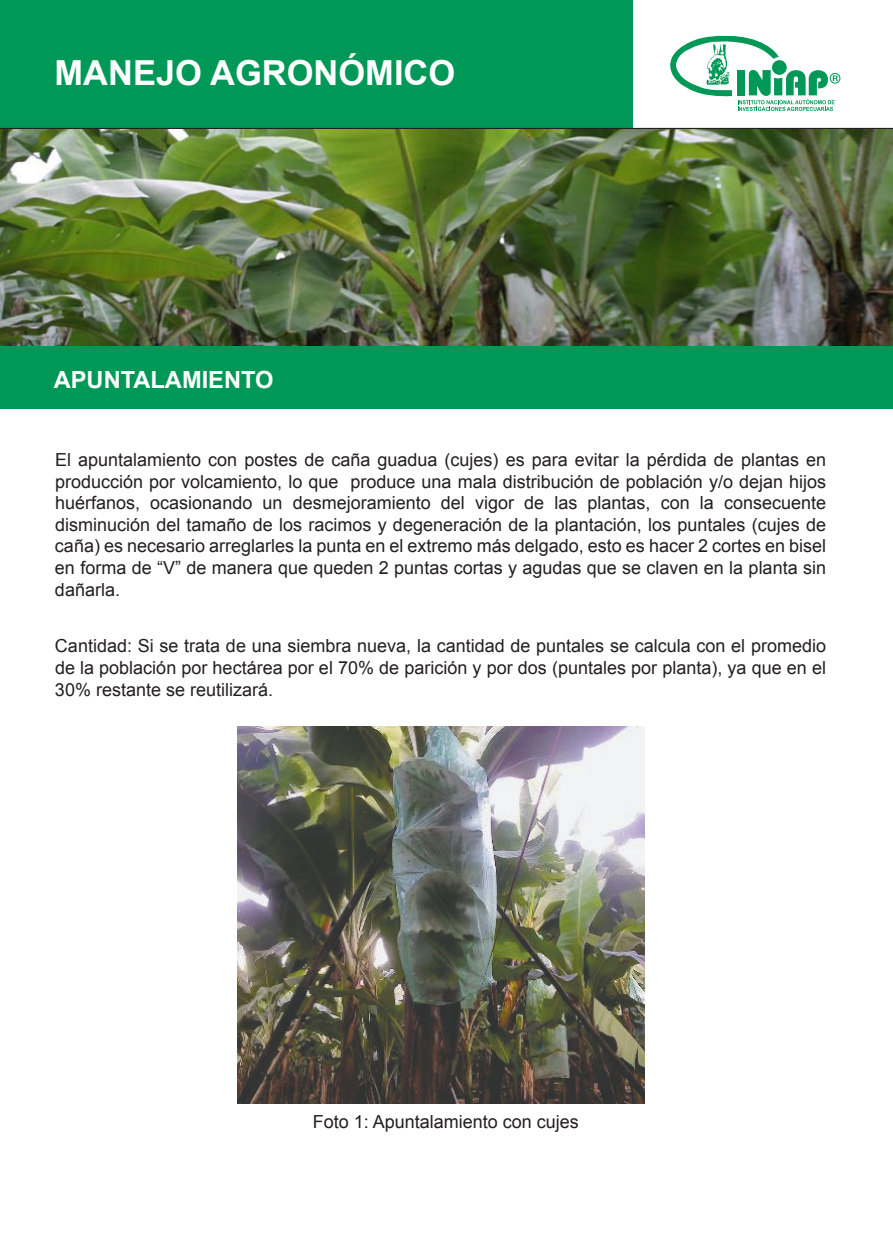
<style>
.page{position:relative;width:893px;height:1237px;background:#fff}
.page>*{position:absolute;margin:0;border:0;box-sizing:border-box;transform-origin:0 0}
.t1{font:700 34.5px "Arial";color:#fff}
.t2{font:700 23.7px "Arial";color:#fff}
.t3{font:18px/21.6px "Arial";color:#231f20;text-align:justify}
</style>
<div class="page">
<svg style="left:670px;top:35px;width:170px;height:76px"></svg>
<div style="left:0;top:1px;width:633px;height:130px;background:#009856"></div>
<div style="left:0;top:346px;width:892px;height:63px;background:#009856"></div>
<img style="left:237px;top:727px;width:407px;height:376px">
<img style="left:0;top:130px;width:892px;height:215px">
<h1 class="t1" style="left:55px;top:53px;width:402px">MANEJO AGRONÓMICO</h1>
<h2 class="t2" style="left:54px;top:366px;width:221px">APUNTALAMIENTO</h2>
<p class="t3" style="left:55px;top:451px;width:773px">El apuntalamiento con postes de caña guadua (cujes) es para evitar la pérdida de plantas en producción por volcamiento, lo que produce una mala distribución de población y/o dejan hijos huérfanos, ocasionando un desmejoramiento del vigor de las plantas, con la consecuente disminución del tamaño de los racimos y degeneración de la plantación, los puntales (cujes de caña) es necesario arreglarles la punta en el extremo más delgado, esto es hacer 2 cortes en bisel en forma de “V” de manera que queden 2 puntas cortas y agudas que se claven en la planta sin dañarla.</p>
<p class="t3" style="left:55px;top:637px;width:772px">Cantidad: Si se trata de una siembra nueva, la cantidad de puntales se calcula con el promedio de la población por hectárea por el 70% de parición y por dos (puntales por planta), ya que en el 30% restante se reutilizará.</p>
<p class="t3" style="left:313px;top:1112px;width:268px">Foto 1: Apuntalamiento con cujes</p>
</div>
